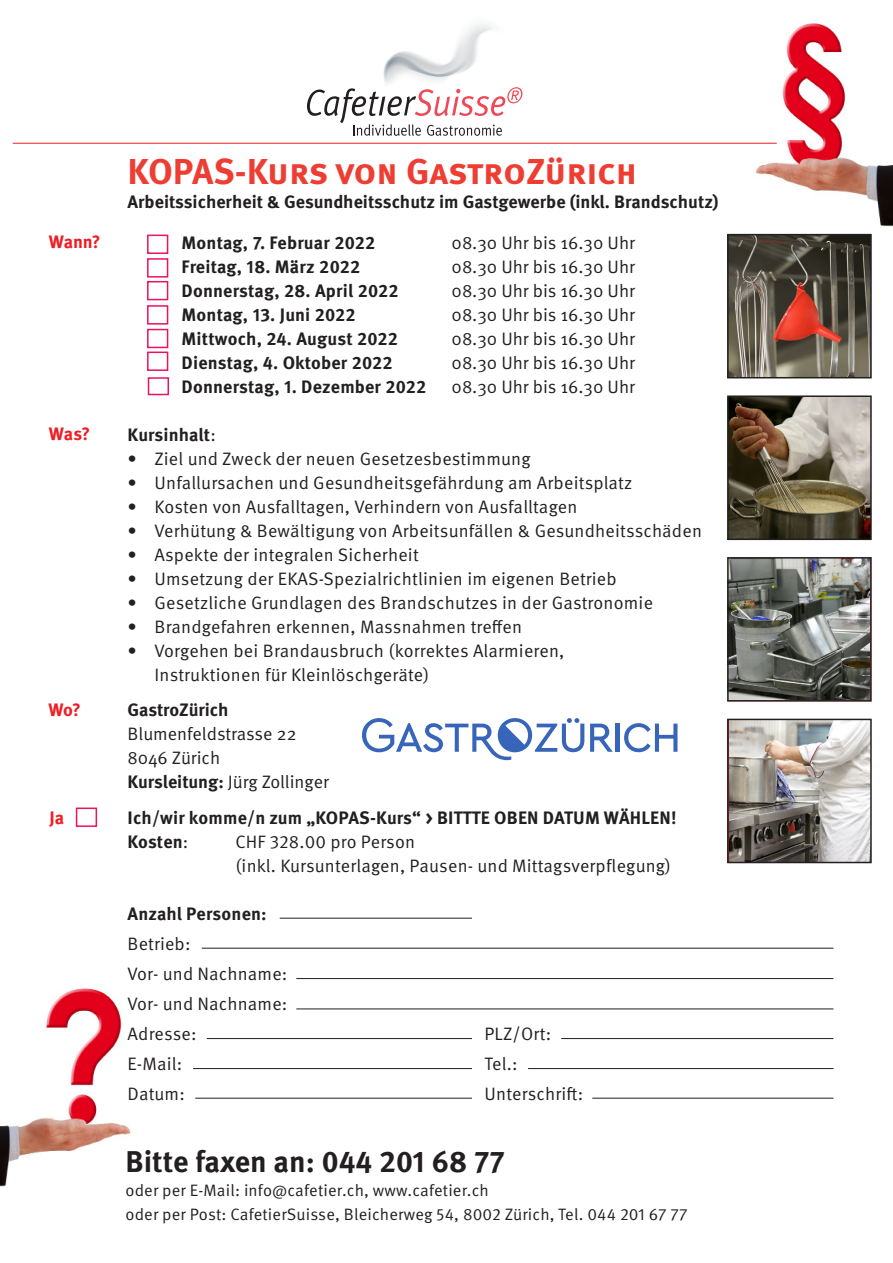
<style>
.page{position:relative;width:893px;height:1263px;background:#fff}
.page>*{position:absolute;margin:0;border:0;box-sizing:border-box;transform-origin:0 0}
.t1{font:700 36px "Meta OT";letter-spacing:-.01em;color:#ee3e34}
.untertitel_schwarz_b{font:700 30px "Meta OT";color:#231f20}
.lauftext{font:18px/24px "Meta OT Norm";letter-spacing:.01em;color:#231f20}
.lauftext-2{font:700 18px "Meta OT";letter-spacing:.01em;color:#231f20}
.headline{font:700 18px "Meta OT";letter-spacing:-.01em;color:#ee1d23}
.lauftext-3{font:16.5px "Meta OT Norm";letter-spacing:.01em;color:#231f20}
.s1{font-family:"Meta OT Norm";font-weight:400}
.s2{font-family:"Meta OT";font-weight:700}
</style>
<div class="page">
<img style="left:0;top:988px;width:131px;height:199px">
<img style="left:727px;top:23px;width:166px;height:211px">
<img style="left:383px;top:24px;width:110px;height:60px">
<svg style="left:307px;top:87px;width:216px;height:49px"></svg>
<hr style="left:280px;top:918px;width:192px;height:1px;background:#231f20">
<hr style="left:202px;top:948px;width:631px;height:1px;background:#231f20">
<hr style="left:296px;top:978px;width:537px;height:1px;background:#231f20">
<hr style="left:296px;top:1008px;width:537px;height:1px;background:#231f20">
<hr style="left:207px;top:1038px;width:265px;height:1px;background:#231f20">
<hr style="left:193px;top:1068px;width:279px;height:1px;background:#231f20">
<hr style="left:195px;top:1098px;width:277px;height:1px;background:#231f20">
<hr style="left:561px;top:1038px;width:272px;height:1px;background:#231f20">
<hr style="left:528px;top:1068px;width:305px;height:1px;background:#231f20">
<hr style="left:592px;top:1098px;width:241px;height:1px;background:#231f20">
<hr style="left:13px;top:143px;width:764px;height:1px;background:#ee1d23">
<div style="left:76px;top:807px;width:21px;height:20px;border:2px solid #ed1160"></div>
<img style="left:730px;top:237px;width:139px;height:138px">
<div style="left:727px;top:234px;width:145px;height:144px;border:2px solid #231f20"></div>
<img style="left:730px;top:722px;width:139px;height:138px">
<div style="left:727px;top:719px;width:145px;height:144px;border:2px solid #231f20"></div>
<img style="left:730px;top:398px;width:139px;height:139px">
<div style="left:727px;top:395px;width:145px;height:145px;border:2px solid #231f20"></div>
<img style="left:730px;top:560px;width:139px;height:139px">
<div style="left:727px;top:557px;width:145px;height:145px;border:2px solid #231f20"></div>
<div style="left:147px;top:235px;width:21px;height:19px;border:2px solid #ed1160"></div>
<div style="left:147px;top:258px;width:21px;height:20px;border:2px solid #ed1160"></div>
<div style="left:147px;top:281px;width:21px;height:19px;border:2px solid #ed1160"></div>
<div style="left:147px;top:305px;width:21px;height:20px;border:2px solid #ed1160"></div>
<div style="left:147px;top:329px;width:21px;height:19px;border:2px solid #ed1160"></div>
<div style="left:147px;top:352px;width:21px;height:19px;border:2px solid #ed1160"></div>
<div style="left:148px;top:377px;width:21px;height:18px;border:2px solid #ed1160"></div>
<svg style="left:590px;top:724px;width:23px;height:28px"></svg>
<hr style="left:616px;top:724px;width:4px;height:28px;background:#3765b9">
<svg style="left:624px;top:723px;width:53px;height:29px"></svg>
<svg style="left:362px;top:718px;width:222px;height:42px"></svg>
<p class="headline" style="left:49px;top:231px;width:53px">Wann?</p>
<p class="headline" style="left:49px;top:423px;width:43px">Was?</p>
<p class="t1" style="left:128px;top:150px;width:511px">KOPAS-Kurs von GastroZürich</p>
<p class="lauftext-2" style="left:128px;top:191px;width:593px">Arbeitssicherheit &amp; Gesundheitsschutz im Gastgewerbe (inkl. Brandschutz)</p>
<p class="lauftext-2" style="left:182px;top:232px;width:195px">Montag, 7. Februar 2022</p>
<p class="lauftext" style="left:452px;top:231px;width:185px">08.30 Uhr bis 16.30 Uhr</p>
<p class="lauftext-2" style="left:182px;top:256px;width:180px">Freitag, 18. März 2022</p>
<p class="lauftext" style="left:452px;top:255px;width:185px">08.30 Uhr bis 16.30 Uhr</p>
<p class="lauftext-2" style="left:182px;top:280px;width:219px">Donnerstag, 28. April 2022</p>
<p class="lauftext" style="left:452px;top:279px;width:185px">08.30 Uhr bis 16.30 Uhr</p>
<p class="lauftext-2" style="left:182px;top:304px;width:176px">Montag, 13. Juni 2022</p>
<p class="lauftext" style="left:452px;top:303px;width:185px">08.30 Uhr bis 16.30 Uhr</p>
<p class="lauftext-2" style="left:182px;top:328px;width:218px">Mittwoch, 24. August 2022</p>
<p class="lauftext" style="left:452px;top:327px;width:185px">08.30 Uhr bis 16.30 Uhr</p>
<p class="lauftext-2" style="left:182px;top:352px;width:213px">Dienstag, 4. Oktober 2022</p>
<p class="lauftext" style="left:452px;top:351px;width:185px">08.30 Uhr bis 16.30 Uhr</p>
<p class="lauftext-2" style="left:182px;top:376px;width:246px">Donnerstag, 1. Dezember 2022</p>
<p class="lauftext" style="left:452px;top:375px;width:185px">08.30 Uhr bis 16.30 Uhr</p>
<p class="lauftext-2" style="left:128px;top:424px;width:90px">Kursinhalt<span class="s1">:</span></p>
<p class="lauftext" style="left:128px;top:447px;width:405px">• Ziel und Zweck der neuen Gesetzesbestimmung</p>
<p class="lauftext" style="left:128px;top:471px;width:506px">• Unfallursachen und Gesundheitsgefährdung am Arbeitsplatz</p>
<p class="lauftext" style="left:128px;top:495px;width:451px">• Kosten von Ausfalltagen, Verhindern von Ausfalltagen</p>
<p class="lauftext" style="left:128px;top:519px;width:576px">• Verhütung &amp; Bewältigung von Arbeitsunfällen &amp; Gesundheitsschäden</p>
<p class="lauftext" style="left:128px;top:543px;width:293px">• Aspekte der integralen Sicherheit</p>
<p class="lauftext" style="left:128px;top:567px;width:491px">• Umsetzung der EKAS-Spezialrichtlinien im eigenen Betrieb</p>
<p class="lauftext" style="left:128px;top:591px;width:527px">• Gesetzliche Grundlagen des Brandschutzes in der Gastronomie</p>
<p class="lauftext" style="left:128px;top:615px;width:396px">• Brandgefahren erkennen, Massnahmen treffen</p>
<p class="lauftext" style="left:155px;top:639px;width:411px;text-indent:-27px">• Vorgehen bei Brandausbruch (korrektes Alarmieren,<br>Instruktionen für Kleinlöschgeräte)</p>
<p class="headline" style="left:48px;top:699px;width:34px">Wo?</p>
<p class="lauftext-2" style="left:128px;top:699px;width:102px">GastroZürich</p>
<p class="lauftext" style="left:128px;top:722px;width:171px">Blumenfeldstrasse 22</p>
<p class="lauftext" style="left:128px;top:746px;width:94px">8046 Zürich</p>
<p class="lauftext" style="left:128px;top:770px;width:203px"><span class="s2">Kursleitung:</span> Jürg Zollinger</p>
<p class="headline" style="left:50px;top:807px;width:16px">Ja</p>
<p class="lauftext-2" style="left:128px;top:807px;width:550px">Ich/wir komme/n zum „KOPAS-Kurs“ &gt; BITTTE OBEN DATUM WÄHLEN!</p>
<p class="lauftext-2" style="left:128px;top:831px;width:62px">Kosten<span class="s1">:</span></p>
<p class="lauftext" style="left:236px;top:830px;width:181px">CHF 328.00 pro Person</p>
<p class="lauftext" style="left:236px;top:854px;width:437px">(inkl. Kursunterlagen, Pausen- und Mittagsverpflegung)</p>
<p class="lauftext-2" style="left:128px;top:903px;width:141px">Anzahl Personen:</p>
<p class="lauftext" style="left:128px;top:932px;width:65px">Betrieb:</p>
<p class="lauftext" style="left:128px;top:962px;width:161px">Vor- und Nachname:</p>
<p class="lauftext" style="left:128px;top:992px;width:161px">Vor- und Nachname:</p>
<p class="lauftext" style="left:128px;top:1022px;width:71px">Adresse:</p>
<p class="lauftext" style="left:485px;top:1022px;width:68px">PLZ/Ort:</p>
<p class="lauftext" style="left:128px;top:1052px;width:56px">E-Mail:</p>
<p class="lauftext" style="left:485px;top:1052px;width:35px">Tel.:</p>
<p class="lauftext" style="left:128px;top:1082px;width:59px">Datum:</p>
<p class="lauftext" style="left:485px;top:1082px;width:100px">Unterschrift:</p>
<p class="untertitel_schwarz_b" style="left:125px;top:1144px;width:381px">Bitte faxen an: 044 201 68 77</p>
<p class="lauftext-3" style="left:125px;top:1181px;width:365px">oder per E-Mail: info@cafetier.ch, www.cafetier.ch</p>
<p class="lauftext-3" style="left:125px;top:1205px;width:564px">oder per Post: CafetierSuisse, Bleicherweg 54, 8002 Zürich, Tel. 044 201 67 77</p>
</div>
